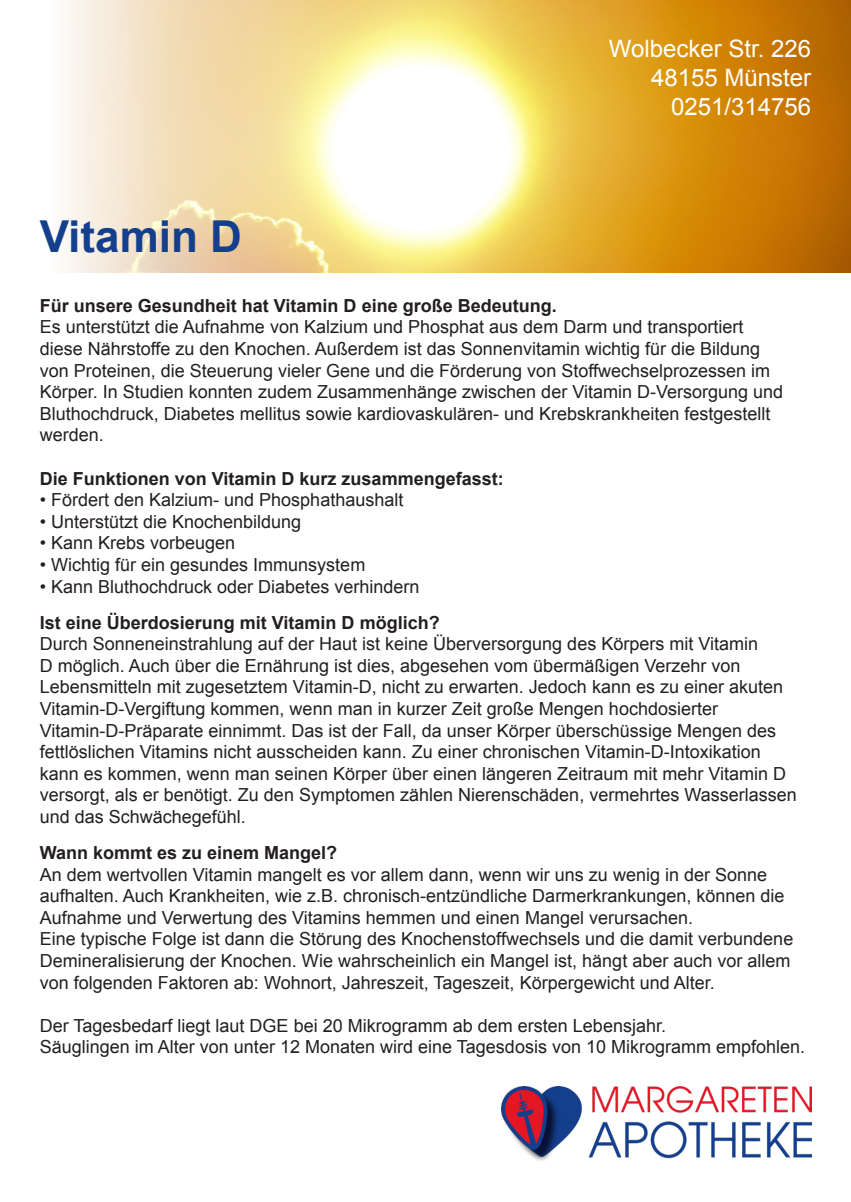
<style>
.page{position:relative;width:851px;height:1202px;background:#fff}
.page>*{position:absolute;margin:0;border:0;box-sizing:border-box;transform-origin:0 0}
.t1{font:700 44px "Arial";color:#143f8d}
.t2{font:24px "Arial";color:#fff}
.t3{font:18px/21.6px "Arial";color:#231f20}
.t4{font:700 18px "Arial";color:#231f20}
</style>
<div class="page">
<img style="left:65px;top:0;width:785px;height:272px">
<img style="left:502px;top:1086px;width:309px;height:75px">
<p class="t1" style="left:40px;top:208px;width:204px">Vitamin D</p>
<p class="t2" style="left:608px;top:33px;width:204px">Wolbecker Str. 226</p>
<p class="t2" style="left:651px;top:62px;width:162px">48155 Münster</p>
<p class="t2" style="left:671px;top:91px;width:142px">0251/314756</p>
<p class="t4" style="left:40px;top:294px;width:518px">Für unsere Gesundheit hat Vitamin D eine große Bedeutung.</p>
<p class="t3" style="left:40px;top:316px;width:745px">Es unterstützt die Aufnahme von Kalzium und Phosphat aus dem Darm und transportiert diese Nährstoffe zu den Knochen. Außerdem ist das Sonnenvitamin wichtig für die Bildung von Proteinen, die Steuerung vieler Gene und die Förderung von Stoffwechselprozessen im Körper. In Studien konnten zudem Zusammenhänge zwischen der Vitamin D-Versorgung und Bluthochdruck, Diabetes mellitus sowie kardiovaskulären- und Krebskrankheiten festgestellt werden.</p>
<p class="t4" style="left:40px;top:466px;width:465px">Die Funktionen von Vitamin D kurz zusammengefasst:</p>
<p class="t3" style="left:40px;top:489px;width:365px">• Fördert den Kalzium- und Phosphathaushalt</p>
<p class="t3" style="left:40px;top:511px;width:263px">• Unterstützt die Knochenbildung</p>
<p class="t3" style="left:40px;top:532px;width:197px">• Kann Krebs vorbeugen</p>
<p class="t3" style="left:40px;top:554px;width:327px">• Wichtig für ein gesundes Immunsystem</p>
<p class="t3" style="left:40px;top:576px;width:381px">• Kann Bluthochdruck oder Diabetes verhindern</p>
<p class="t4" style="left:40px;top:610px;width:401px">Ist eine Überdosierung mit Vitamin D möglich?</p>
<p class="t3" style="left:40px;top:633px;width:745px">Durch Sonneneinstrahlung auf der Haut ist keine Überversorgung des Körpers mit Vitamin<br>D möglich. Auch über die Ernährung ist dies, abgesehen vom übermäßigen Verzehr von Lebensmitteln mit zugesetztem Vitamin-D, nicht zu erwarten. Jedoch kann es zu einer akuten Vitamin-D-Vergiftung kommen, wenn man in kurzer Zeit große Mengen hochdosierter</p>
<p class="t3" style="left:40px;top:720px;width:758px">Vitamin-D-Präparate einnimmt. Das ist der Fall, da unser Körper überschüssige Mengen des fettlöslichen Vitamins nicht ausscheiden kann. Zu einer chronischen Vitamin-D-Intoxikation kann es kommen, wenn man seinen Körper über einen längeren Zeitraum mit mehr Vitamin D versorgt, als er benötigt. Zu den Symptomen zählen Nierenschäden, vermehrtes Wasserlassen und das Schwächegefühl.</p>
<p class="t4" style="left:40px;top:841px;width:299px">Wann kommt es zu einem Mangel?</p>
<p class="t3" style="left:40px;top:864px;width:746px">An dem wertvollen Vitamin mangelt es vor allem dann, wenn wir uns zu wenig in der Sonne aufhalten. Auch Krankheiten, wie z.B. chronisch-entzündliche Darmerkrankungen, können die<br>Aufnahme und Verwertung des Vitamins hemmen und einen Mangel verursachen.</p>
<p class="t3" style="left:40px;top:928px;width:755px">Eine typische Folge ist dann die Störung des Knochenstoffwechsels und die damit verbundene<br>Demineralisierung der Knochen. Wie wahrscheinlich ein Mangel ist, hängt aber auch vor allem von folgenden Faktoren ab: Wohnort, Jahreszeit, Tageszeit, Körpergewicht und Alter.</p>
<p class="t3" style="left:40px;top:1015px;width:627px">Der Tagesbedarf liegt laut DGE bei 20 Mikrogramm ab dem ersten Lebensjahr.</p>
<p class="t3" style="left:40px;top:1036px;width:767px">Säuglingen im Alter von unter 12 Monaten wird eine Tagesdosis von 10 Mikrogramm empfohlen.</p>
</div>
